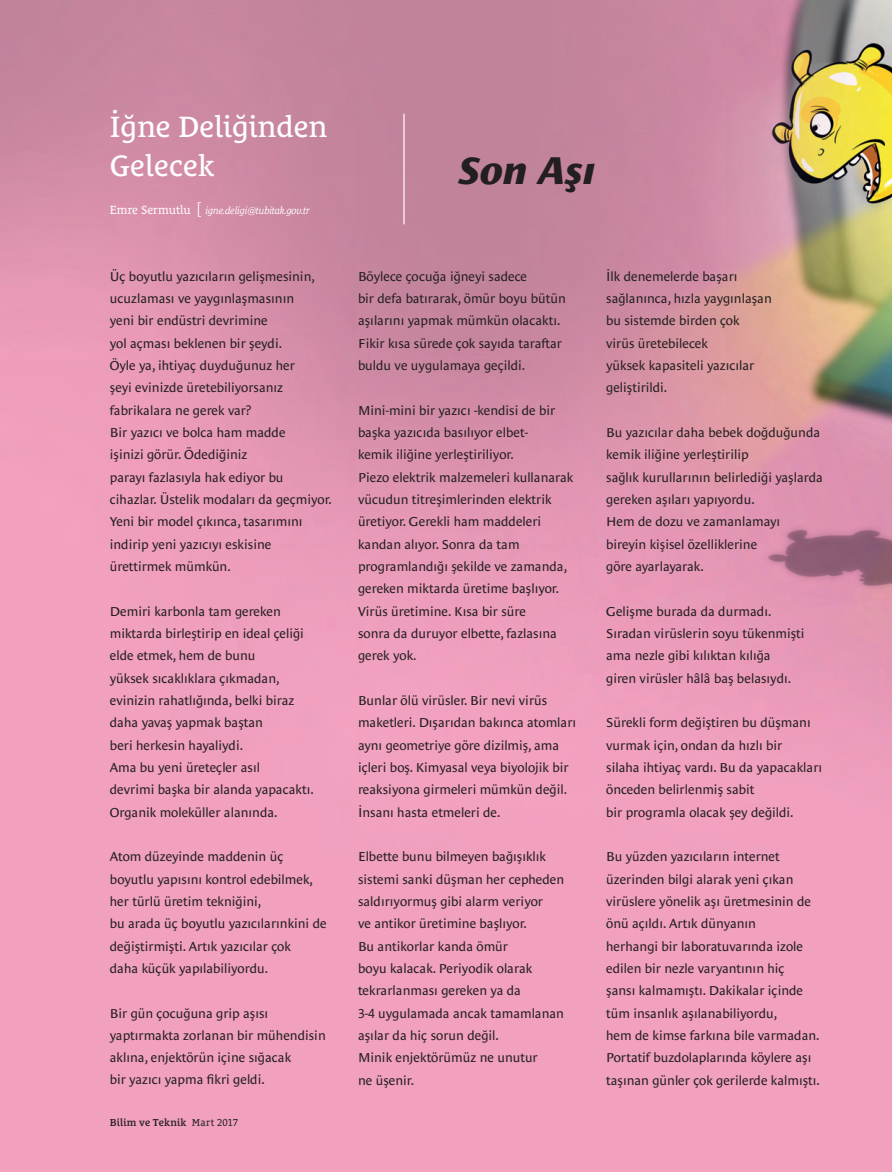
<style>
.page{position:relative;width:892px;height:1172px;background:#fff}
.page>*{position:absolute;margin:0;border:0;box-sizing:border-box;transform-origin:0 0}
.t1{font:italic 700 expanded 39px "Le Monde Sans Pro";color:#231f20}
.t2{font:30px/39px "Le Monde Courrier Pro";color:#fff}
.t3{font:13.2px/22.4px "Le Monde Sans Pro";color:#231f20}
.t4{font:italic 10.35px "Le Monde Courrier Pro";letter-spacing:-.035em;color:#fff}
.t5{font:600 10.35px "Le Monde Courrier Pro";letter-spacing:.01em;color:#231f20}
.s1{font-style:normal;font-size:12px}
.s2{font-family:"Le Monde Sans Pro";font-weight:300;font-style:normal;font-size:16.2px}
.s3{font-weight:400}
</style>
<div class="page">
<img style="left:0;top:0;width:891px;height:1172px">
<hr style="left:403px;top:114px;width:1px;height:110px;background:#fff">
<h2 class="t2" style="left:110px;top:104px;width:219px">İğne Deliğinden<br>Gelecek</h2>
<p class="t4" style="left:110px;top:202px;width:202px"><span class="s1">Emre Sermutlu</span> <span class="s2">[</span> igne.deligi@tubitak.gov.tr</p>
<p class="t3" style="left:110px;top:263px;width:223px">Üç boyutlu yazıcıların gelişmesinin, ucuzlaması ve yaygınlaşmasının<br>yeni bir endüstri devrimine<br>yol açması beklenen bir şeydi.<br>Öyle ya, ihtiyaç duyduğunuz her<br>şeyi evinizde üretebiliyorsanız fabrikalara ne gerek var?<br>Bir yazıcı ve bolca ham madde<br>işinizi görür. Ödediğiniz<br>parayı fazlasıyla hak ediyor bu cihazlar. Üstelik modaları da geçmiyor.<br>Yeni bir model çıkınca, tasarımını indirip yeni yazıcıyı eskisine ürettirmek mümkün.</p>
<p class="t3" style="left:110px;top:598px;width:205px">Demiri karbonla tam gereken miktarda birleştirip en ideal çeliği elde etmek, hem de bunu<br>yüksek sıcaklıklara çıkmadan, evinizin rahatlığında, belki biraz daha yavaş yapmak baştan<br>beri herkesin hayaliydi.<br>Ama bu yeni üreteçler asıl<br>devrimi başka bir alanda yapacaktı.<br>Organik moleküller alanında.</p>
<p class="t3" style="left:110px;top:844px;width:218px">Atom düzeyinde maddenin üç boyutlu yapısını kontrol edebilmek, her türlü üretim tekniğini,<br>bu arada üç boyutlu yazıcılarınkini de değiştirmişti. Artık yazıcılar çok<br>daha küçük yapılabiliyordu.</p>
<p class="t3" style="left:110px;top:1000px;width:217px">Bir gün çocuğuna grip aşısı yaptırmakta zorlanan bir mühendisin aklına, enjektörün içine sığacak<br>bir yazıcı yapma fikri geldi.</p>
<p class="t5" style="left:110px;top:1113px;width:130px">Bilim ve Teknik <span class="s3">Mart 2017</span></p>
<h1 class="t1" style="left:458px;top:142px;width:139px">Son Aşı</h1>
<p class="t3" style="left:358px;top:263px;width:209px">Böylece çocuğa iğneyi sadece<br>bir defa batırarak, ömür boyu bütün aşılarını yapmak mümkün olacaktı.<br>Fikir kısa sürede çok sayıda taraftar buldu ve uygulamaya geçildi.</p>
<p class="t3" style="left:358px;top:397px;width:217px">Mini-mini bir yazıcı -kendisi de bir başka yazıcıda basılıyor elbet-<br>kemik iliğine yerleştiriliyor.<br>Piezo elektrik malzemeleri kullanarak vücudun titreşimlerinden elektrik üretiyor. Gerekli ham maddeleri kandan alıyor. Sonra da tam programlandığı şekilde ve zamanda, gereken miktarda üretime başlıyor.<br>Virüs üretimine. Kısa bir süre<br>sonra da duruyor elbette, fazlasına gerek yok.</p>
<p class="t3" style="left:358px;top:688px;width:220px">Bunlar ölü virüsler. Bir nevi virüs maketleri. Dışarıdan bakınca atomları aynı geometriye göre dizilmiş, ama içleri boş. Kimyasal veya biyolojik bir reaksiyona girmeleri mümkün değil.<br>İnsanı hasta etmeleri de.</p>
<p class="t3" style="left:358px;top:844px;width:208px">Elbette bunu bilmeyen bağışıklık sistemi sanki düşman her cepheden saldırıyormuş gibi alarm veriyor<br>ve antikor üretimine başlıyor.<br>Bu antikorlar kanda ömür<br>boyu kalacak. Periyodik olarak tekrarlanması gereken ya da<br>3-4 uygulamada ancak tamamlanan aşılar da hiç sorun değil.<br>Minik enjektörümüz ne unutur<br>ne üşenir.</p>
<p class="t3" style="left:606px;top:263px;width:167px">İlk denemelerde başarı sağlanınca, hızla yaygınlaşan bu sistemde birden çok<br>virüs üretebilecek<br>yüksek kapasiteli yazıcılar geliştirildi.</p>
<p class="t3" style="left:606px;top:420px;width:218px">Bu yazıcılar daha bebek doğduğunda kemik iliğine yerleştirilip<br>sağlık kurullarının belirlediği yaşlarda gereken aşıları yapıyordu.<br>Hem de dozu ve zamanlamayı bireyin kişisel özelliklerine<br>göre ayarlayarak.</p>
<p class="t3" style="left:606px;top:598px;width:200px">Gelişme burada da durmadı.<br>Sıradan virüslerin soyu tükenmişti ama nezle gibi kılıktan kılığa<br>giren virüsler hâlâ baş belasıydı.</p>
<p class="t3" style="left:606px;top:710px;width:217px">Sürekli form değiştiren bu düşmanı vurmak için, ondan da hızlı bir<br>silaha ihtiyaç vardı. Bu da yapacakları önceden belirlenmiş sabit<br>bir programla olacak şey değildi.</p>
<p class="t3" style="left:606px;top:844px;width:215px">Bu yüzden yazıcıların internet üzerinden bilgi alarak yeni çıkan virüslere yönelik aşı üretmesinin de önü açıldı. Artık dünyanın<br>herhangi bir laboratuvarında izole edilen bir nezle varyantının hiç<br>şansı kalmamıştı. Dakikalar içinde tüm insanlık aşılanabiliyordu,<br>hem de kimse farkına bile varmadan.<br>Portatif buzdolaplarında köylere aşı taşınan günler çok gerilerde kalmıştı.</p>
</div>
